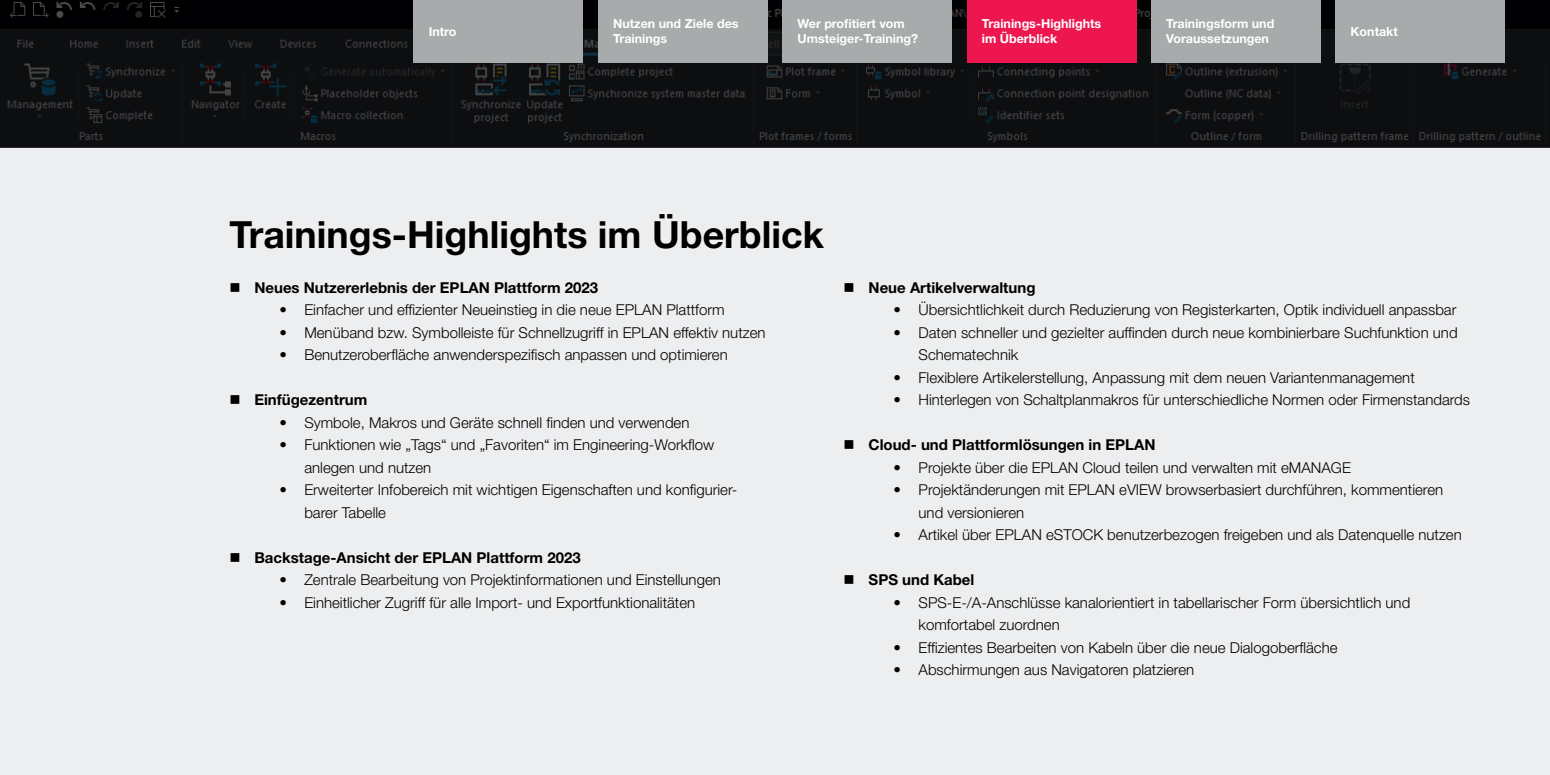
<style>
.page{position:relative;width:1550px;height:775px;background:#fff}
.page>*{position:absolute;margin:0;border:0;box-sizing:border-box;transform-origin:0 0}
.t1{font:700 37.5px "Helvetica Neue LT Pro";color:#000001}
.t2{font:300 15px/22.5px "Helvetica Neue LT Pro";color:#000001}
.t3{font:700 15px "Helvetica Neue LT Pro";color:#000001}
.t4{font:700 12.5px/15px "Helvetica Neue LT Pro";color:#fff}
</style>
<div class="page">
<div style="left:0;top:148px;width:1550px;height:627px;background:#edeeef"></div>
<svg style="left:0;top:0;width:1550px;height:148px;background:#101113"></svg>
<div style="left:598px;top:0;width:169px;height:62px;background:#a7abab"></div>
<div style="left:782px;top:0;width:170px;height:62px;background:#a7abab"></div>
<div style="left:967px;top:0;width:169px;height:62px;background:#ed164f"></div>
<div style="left:1151px;top:0;width:170px;height:62px;background:#a7abab"></div>
<div style="left:1336px;top:0;width:169px;height:62px;background:#a7abab"></div>
<div style="left:414px;top:0;width:169px;height:62px;background:#a7abab"></div>
<p class="t4" style="left:613px;top:16px;width:127px">Nutzen und Ziele des<br>Trainings</p>
<p class="t4" style="left:798px;top:16px;width:122px">Wer profitiert vom<br>Umsteiger-Training?</p>
<p class="t4" style="left:982px;top:16px;width:121px">Trainings-Highlights im Überblick</p>
<p class="t4" style="left:1166px;top:16px;width:110px">Trainingsform und<br>Voraussetzungen</p>
<p class="t4" style="left:429px;top:23px;width:29px">Intro</p>
<p class="t4" style="left:1351px;top:23px;width:49px">Kontakt</p>
<h1 class="t1" style="left:229px;top:212px;width:596px">Trainings-Highlights im Überblick</h1>
<p class="t3" style="left:229px;top:278px;width:370px">■ Neues Nutzererlebnis der EPLAN Plattform 2023</p>
<p class="t2" style="left:279px;top:298px;width:447px">• Einfacher und effizienter Neueinstieg in die neue EPLAN Plattform</p>
<p class="t2" style="left:279px;top:321px;width:488px">• Menüband bzw. Symbolleiste für Schnellzugriff in EPLAN effektiv nutzen</p>
<p class="t2" style="left:279px;top:343px;width:450px">• Benutzeroberfläche anwenderspezifisch anpassen und optimieren</p>
<p class="t3" style="left:229px;top:390px;width:140px">■ Einfügezentrum</p>
<p class="t2" style="left:279px;top:411px;width:412px">• Symbole, Makros und Geräte schnell finden und verwenden</p>
<p class="t2" style="left:304px;top:433px;width:412px;text-indent:-25px">• Funktionen wie „Tags“ und „Favoriten“ im Engineering-Workflow anlegen und nutzen</p>
<p class="t2" style="left:304px;top:478px;width:435px;text-indent:-25px">• Erweiterter Infobereich mit wichtigen Eigenschaften und konfigurier&shy;barer Tabelle</p>
<p class="t3" style="left:229px;top:548px;width:353px">■ Backstage-Ansicht der EPLAN Plattform 2023</p>
<p class="t2" style="left:279px;top:568px;width:443px">• Zentrale Bearbeitung von Projektinformationen und Einstellungen</p>
<p class="t2" style="left:279px;top:591px;width:417px">• Einheitlicher Zugriff für alle Import- und Exportfunktionalitäten</p>
<p class="t3" style="left:844px;top:278px;width:193px">■ Neue Artikelverwaltung</p>
<p class="t2" style="left:894px;top:298px;width:564px">• Übersichtlichkeit durch Reduzierung von Registerkarten, Optik individuell anpassbar</p>
<p class="t2" style="left:919px;top:321px;width:541px;text-indent:-25px">• Daten schneller und gezielter auffinden durch neue kombinierbare Suchfunktion und<br>Schematechnik</p>
<p class="t2" style="left:894px;top:366px;width:523px">• Flexiblere Artikelerstellung, Anpassung mit dem neuen Variantenmanagement</p>
<p class="t2" style="left:894px;top:388px;width:578px">• Hinterlegen von Schaltplanmakros für unterschiedliche Normen oder Firmenstandards</p>
<p class="t3" style="left:844px;top:435px;width:313px">■ Cloud- und Plattformlösungen in EPLAN</p>
<p class="t2" style="left:894px;top:456px;width:459px">• Projekte über die EPLAN Cloud teilen und verwalten mit eMANAGE</p>
<p class="t2" style="left:919px;top:478px;width:526px;text-indent:-25px">• Projektänderungen mit EPLAN eVIEW browserbasiert durchführen, kommentieren und versionieren</p>
<p class="t2" style="left:894px;top:523px;width:570px">• Artikel über EPLAN eSTOCK benutzerbezogen freigeben und als Datenquelle nutzen</p>
<p class="t3" style="left:844px;top:570px;width:132px">■ SPS und Kabel</p>
<p class="t2" style="left:919px;top:591px;width:493px;text-indent:-25px">• SPS-E-/A-Anschlüsse kanalorientiert in tabellarischer Form übersichtlich und komfortabel zuordnen</p>
<p class="t2" style="left:894px;top:636px;width:446px">• Effizientes Bearbeiten von Kabeln über die neue Dialogoberfläche</p>
<p class="t2" style="left:894px;top:658px;width:302px">• Abschirmungen aus Navigatoren platzieren</p>
</div>
